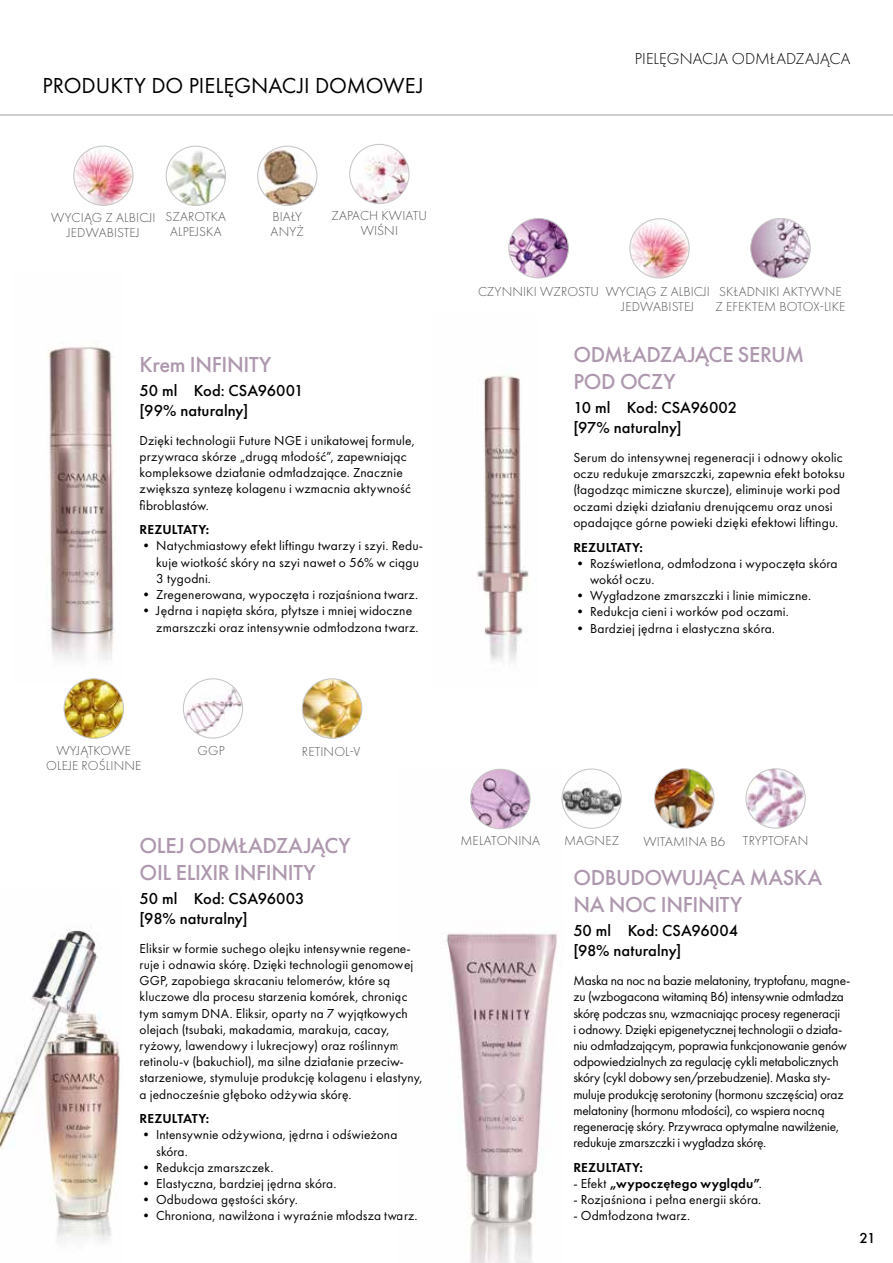
<style>
.page{position:relative;width:893px;height:1263px;background:#fff}
.page>*{position:absolute;margin:0;border:0;box-sizing:border-box;transform-origin:0 0}
.t1{font:500 22.5px/27px "Futura PT";letter-spacing:-.015em;color:#ae98ae}
.t2{font:22.5px "Futura PT";color:#000}
.t3{font:500 16.5px/19.8px "Futura PT";letter-spacing:.005em;color:#000}
.t4{font:300 16.5px "Futura PT";letter-spacing:.005em;color:#000}
.t5{font:500 15px "Futura PT";color:#000}
.t6{font:13.5px/16.2px "Futura PT";letter-spacing:.01em;color:#000}
.t7{font:13.5px/16.2px "Futura PT";letter-spacing:-.015em;color:#000}
.t8{font:300 13.5px/15px "Futura PT";letter-spacing:.01em;color:#575756;text-align:center}
.t9{font:600 13.5px "Futura PT";letter-spacing:.015em;color:#000}
.s1{font-weight:400}
</style>
<div class="page">
<img style="left:46px;top:342px;width:69px;height:342px">
<img style="left:49px;top:348px;width:64px;height:285px">
<img style="left:477px;top:375px;width:52px;height:285px">
<img style="left:478px;top:377px;width:50px;height:257px">
<img style="left:74px;top:146px;width:59px;height:59px;border-radius:30px">
<div style="left:73px;top:146px;width:61px;height:60px;border:1px solid #c6c6c6;border-radius:50%"></div>
<img style="left:350px;top:144px;width:59px;height:60px;border-radius:30px">
<div style="left:349px;top:144px;width:60px;height:60px;border:1px solid #c6c6c6;border-radius:50%"></div>
<img style="left:166px;top:146px;width:59px;height:59px;border-radius:30px">
<div style="left:166px;top:146px;width:60px;height:60px;border:1px solid #c6c6c6;border-radius:50%"></div>
<img style="left:258px;top:146px;width:59px;height:59px">
<div style="left:257px;top:146px;width:60px;height:60px;border:1px solid #c6c6c6;border-radius:50%"></div>
<img style="left:630px;top:219px;width:59px;height:59px;border-radius:30px">
<div style="left:629px;top:218px;width:61px;height:60px;border:1px solid #c6c6c6;border-radius:50%"></div>
<img style="left:509px;top:218px;width:59px;height:60px;border-radius:30px">
<div style="left:508px;top:218px;width:61px;height:60px;border:1px solid #c6c6c6;border-radius:50%"></div>
<img style="left:751px;top:218px;width:59px;height:60px;border-radius:30px">
<div style="left:750px;top:218px;width:61px;height:60px;border:1px solid #c6c6c6;border-radius:50%"></div>
<img style="left:746px;top:769px;width:59px;height:59px;border-radius:30px">
<div style="left:745px;top:768px;width:61px;height:61px;border:1px solid #c6c6c6;border-radius:50%"></div>
<img style="left:446px;top:769px;width:112px;height:494px">
<img style="left:183px;top:679px;width:60px;height:59px;border-radius:30px">
<div style="left:183px;top:678px;width:60px;height:60px;border:1px solid #c6c6c6;border-radius:50%"></div>
<img style="left:0;top:929px;width:120px;height:313px">
<img style="left:302px;top:679px;width:60px;height:59px;border-radius:30px">
<div style="left:302px;top:678px;width:60px;height:61px;border:1px solid #c6c6c6;border-radius:50%"></div>
<img style="left:64px;top:679px;width:60px;height:59px;border-radius:30px">
<div style="left:64px;top:678px;width:60px;height:61px;border:1px solid #c6c6c6;border-radius:50%"></div>
<img style="left:654px;top:769px;width:60px;height:59px;border-radius:30px">
<div style="left:654px;top:768px;width:60px;height:61px;border:1px solid #c6c6c6;border-radius:50%"></div>
<img style="left:563px;top:772px;width:58px;height:52px">
<div style="left:561px;top:768px;width:61px;height:61px;border:1px solid #c6c6c6;border-radius:50%"></div>
<hr style="left:0;top:115px;width:893px;height:1px;background:#9d9d9c">
<h1 class="t2" style="left:43px;top:72px;width:383px">PRODUKTY DO PIELĘGNACJI DOMOWEJ</h1>
<p class="t4" style="left:635px;top:49px;width:217px">PIELĘGNACJA ODMŁADZAJĄCA</p>
<p class="t8" style="left:51px;top:210px;width:106px">WYCIĄG Z ALBICJI<br>JEDWABISTEJ</p>
<p class="t8" style="left:332px;top:208px;width:97px">ZAPACH KWIATU<br>WIŚNI</p>
<p class="t8" style="left:166px;top:209px;width:62px">SZAROTKA<br>ALPEJSKA</p>
<p class="t8" style="left:271px;top:209px;width:35px;text-align:left">BIAŁY<br>ANYŻ</p>
<h1 class="t1" style="left:140px;top:351px;width:133px">Krem INFINITY</h1>
<p class="t3" style="left:140px;top:381px;width:165px">50 ml Kod: CSA96001 [99% naturalny]</p>
<p class="t6" style="left:140px;top:432px;width:277px">Dzięki technologii Future NGE i unikatowej formule, przywraca skórze „drugą młodość”, zapewniając kompleksowe działanie odmładzające. Znacznie zwiększa syntezę kolagenu i wzmacnia aktywność fibroblastów.</p>
<p class="t9" style="left:140px;top:521px;width:71px">REZULTATY:</p>
<p class="t6" style="left:156px;top:538px;width:269px;text-indent:-17px">• Natychmiastowy efekt liftingu twarzy i szyi. Redu&shy;kuje wiotkość skóry na szyi nawet o 56% w ciągu<br>3 tygodni.</p>
<p class="t6" style="left:140px;top:586px;width:280px">• Zregenerowana, wypoczęta i rozjaśniona twarz.</p>
<p class="t6" style="left:156px;top:603px;width:264px;text-indent:-17px">• Jędrna i napięta skóra, płytsze i mniej widoczne zmarszczki oraz intensywnie odmłodzona twarz.</p>
<p class="t8" style="left:478px;top:284px;width:123px">CZYNNIKI WZROSTU</p>
<p class="t8" style="left:715px;top:284px;width:132px;text-align:left">SKŁADNIKI AKTYWNE<br>Z EFEKTEM BOTOX-LIKE</p>
<p class="t8" style="left:606px;top:284px;width:106px">WYCIĄG Z ALBICJI<br>JEDWABISTEJ</p>
<h1 class="t1" style="left:573px;top:341px;width:232px">ODMŁADZAJĄCE SERUM<br>POD OCZY</h1>
<p class="t3" style="left:573px;top:398px;width:165px">10 ml Kod: CSA96002 [97% naturalny]</p>
<p class="t6" style="left:573px;top:449px;width:273px">Serum do intensywnej regeneracji i odnowy okolic oczu redukuje zmarszczki, zapewnia efekt botoksu (łagodząc mimiczne skurcze), eliminuje worki pod oczami dzięki działaniu drenującemu oraz unosi opadające górne powieki dzięki efektowi liftingu.</p>
<p class="t9" style="left:573px;top:539px;width:71px">REZULTATY:</p>
<p class="t6" style="left:590px;top:555px;width:249px;text-indent:-17px">• Rozświetlona, odmłodzona i wypoczęta skóra wokół oczu.</p>
<p class="t6" style="left:573px;top:587px;width:239px">• Wygładzone zmarszczki i linie mimiczne.</p>
<p class="t6" style="left:573px;top:604px;width:217px">• Redukcja cieni i worków pod oczami.</p>
<p class="t6" style="left:573px;top:620px;width:203px">• Bardziej jędrna i elastyczna skóra.</p>
<p class="t8" style="left:57px;top:743px;width:76px">WYJĄTKOWE</p>
<p class="t8" style="left:198px;top:743px;width:29px">GGP</p>
<p class="t8" style="left:302px;top:744px;width:60px">RETINOL-V</p>
<p class="t8" style="left:46px;top:758px;width:97px">OLEJE ROŚLINNE</p>
<h1 class="t1" style="left:140px;top:832px;width:212px">OLEJ ODMŁADZAJĄCY<br>OIL ELIXIR INFINITY</h1>
<p class="t3" style="left:140px;top:888px;width:166px">50 ml Kod: CSA96003 [98% naturalny]</p>
<p class="t6" style="left:140px;top:940px;width:284px">Eliksir w formie suchego olejku intensywnie regene&shy;ruje i odnawia skórę. Dzięki technologii genomowej GGP, zapobiega skracaniu telomerów, które są kluczowe dla procesu starzenia komórek, chroniąc tym samym DNA. Eliksir, oparty na 7 wyjątkowych olejach (tsubaki, makadamia, marakuja, cacay, ryżowy, lawendowy i lukrecjowy) oraz roślinnym retinolu-v (bakuchiol), ma silne działanie przeciw&shy;starzeniowe, stymuluje produkcję kolagenu i elastyny, a jednocześnie głęboko odżywia skórę.</p>
<p class="t9" style="left:140px;top:1110px;width:71px">REZULTATY:</p>
<p class="t6" style="left:156px;top:1127px;width:243px;text-indent:-16px">• Intensywnie odżywiona, jędrna i odświeżona skóra.</p>
<p class="t6" style="left:140px;top:1159px;width:135px">• Redukcja zmarszczek.</p>
<p class="t6" style="left:140px;top:1175px;width:198px">• Elastyczna, bardziej jędrna skóra.</p>
<p class="t6" style="left:140px;top:1191px;width:160px">• Odbudowa gęstości skóry.</p>
<p class="t6" style="left:140px;top:1208px;width:280px">• Chroniona, nawilżona i wyraźnie młodsza twarz.</p>
<p class="t8" style="left:460px;top:833px;width:81px">MELATONINA</p>
<p class="t8" style="left:743px;top:833px;width:67px">TRYPTOFAN</p>
<p class="t8" style="left:564px;top:833px;width:57px">MAGNEZ</p>
<p class="t8" style="left:643px;top:834px;width:83px">WITAMINA B6</p>
<h1 class="t1" style="left:573px;top:864px;width:250px">ODBUDOWUJĄCA MASKA<br>NA NOC INFINITY</h1>
<p class="t3" style="left:573px;top:921px;width:166px">50 ml Kod: CSA96004 [98% naturalny]</p>
<p class="t7" style="left:573px;top:972px;width:279px">Maska na noc na bazie melatoniny, tryptofanu, magne&shy;zu (wzbogacona witaminą B6) intensywnie odmładza skórę podczas snu, wzmacniając procesy regeneracji<br>i odnowy. Dzięki epigenetycznej technologii o działa&shy;niu odmładzającym, poprawia funkcjonowanie genów odpowiedzialnych za regulację cykli metabolicznych skóry (cykl dobowy sen/przebudzenie). Maska sty&shy;muluje produkcję serotoniny (hormonu szczęścia) oraz melatoniny (hormonu młodości), co wspiera nocną regenerację skóry. Przywraca optymalne nawilżenie, redukuje zmarszczki i wygładza skórę.</p>
<p class="t9" style="left:573px;top:1159px;width:71px">REZULTATY:</p>
<p class="t9" style="left:573px;top:1175px;width:190px"><span class="s1">- Efekt</span> „wypoczętego wyglądu”<span class="s1">.</span></p>
<p class="t6" style="left:573px;top:1191px;width:190px">- Rozjaśniona i pełna energii skóra.</p>
<p class="t6" style="left:573px;top:1208px;width:118px">- Odmłodzona twarz.</p>
<p class="t5" style="left:859px;top:1229px;width:18px">21</p>
</div>
